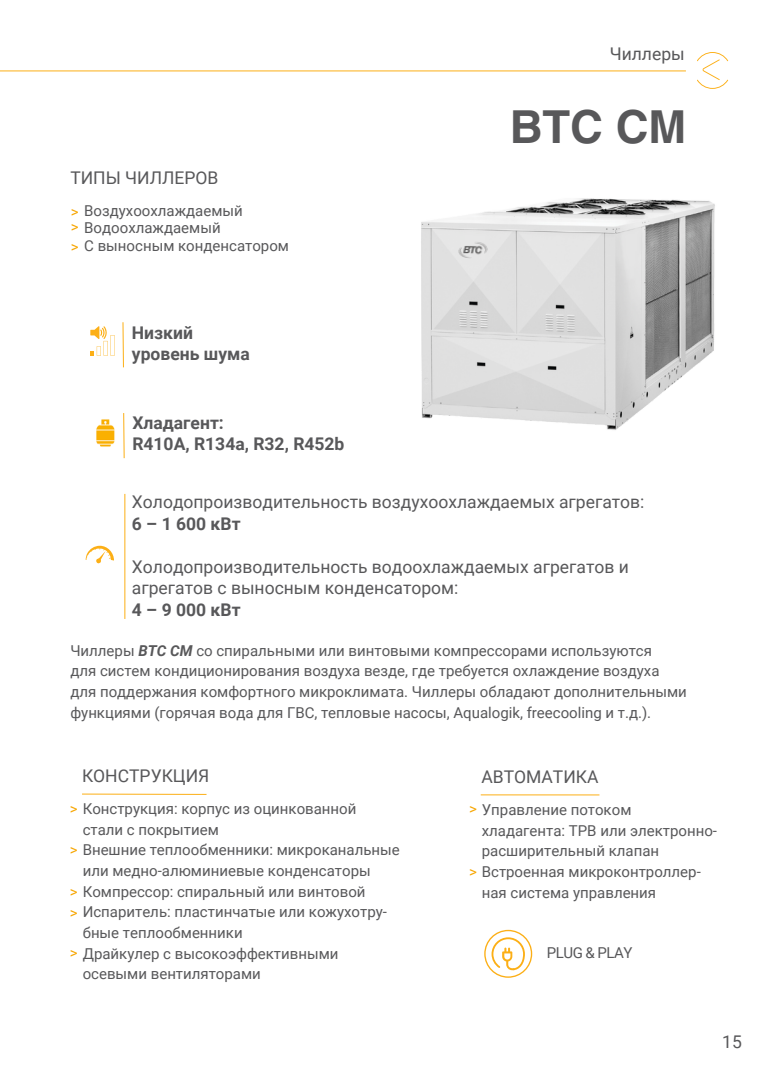
<style>
.page{position:relative;width:780px;height:1088px;background:#fff}
.page>*{position:absolute;margin:0;border:0;box-sizing:border-box;transform-origin:0 0}
.t1{font:700 45px "Helios";color:#58585a}
.t2{font:17.5px/21.5px "Roboto";color:#58585a}
.t3{font:700 17.5px/20.6px "Roboto";color:#58585a}
.t4{font:15px/20.6px "Roboto";color:#58585a}
.t5{font:15px "Roboto";letter-spacing:-.035em;color:#58585a}
.s1{color:#f7a600}
.s2{font-weight:700}
.s3{font-weight:700;font-style:italic}
</style>
<div class="page">
<svg style="left:484px;top:929px;width:48px;height:48px"></svg>
<hr style="left:82px;top:793px;width:124px;height:2px;background:#fcaf16">
<hr style="left:480px;top:794px;width:119px;height:1px;background:#fcaf16">
<svg style="left:86px;top:546px;width:28px;height:17px"></svg>
<hr style="left:124px;top:494px;width:1px;height:125px;background:#fcaf16">
<svg style="left:123px;top:413px;width:2px;height:46px"></svg>
<img style="left:421px;top:198px;width:294px;height:232px">
<img style="left:453px;top:237px;width:39px;height:27px">
<svg style="left:90px;top:326px;width:25px;height:30px"></svg>
<svg style="left:122px;top:322px;width:2px;height:46px"></svg>
<img style="left:96px;top:419px;width:19px;height:28px">
<svg style="left:697px;top:52px;width:30px;height:37px"></svg>
<hr style="left:0;top:70px;width:685px;height:1px;background:#fcaf16">
<h4 class="t2" style="left:609px;top:43px;width:76px">Чиллеры</h4>
<p class="t2" style="left:70px;top:168px;width:149px">ТИПЫ ЧИЛЛЕРОВ</p>
<p class="t4" style="left:71px;top:201px;width:173px;line-height:17.8px"><span class="s1">&gt;</span> Воздухоохлаждаемый <span class="s1">&gt;</span> Водоохлаждаемый</p>
<p class="t4" style="left:71px;top:236px;width:220px"><span class="s1">&gt;</span> С выносным конденсатором</p>
<p class="t3" style="left:132px;top:322px;width:119px">Низкий уровень шума</p>
<p class="t3" style="left:132px;top:413px;width:213px">Хладагент:<br>R410A, R134a, R32, R452b</p>
<h3 class="t1" style="left:509px;top:98px;width:178px">BTC CM</h3>
<p class="t2" style="left:132px;top:491px;width:514px">Холодопроизводительность воздухоохлаждаемых агрегатов:<br><span class="s2">6 – 1 600 кВт</span></p>
<h3 class="t2" style="left:132px;top:556px;width:498px">Холодопроизводительность водоохлаждаемых агрегатов и агрегатов с выносным конденсатором:<br><span class="s2">4 – 9 000 кВт</span></h3>
<p class="t4" style="left:70px;top:640px;width:582px">Чиллеры <span class="s3">ВТС СМ</span> со спиральными или винтовыми компрессорами используются</p>
<p class="t4" style="left:70px;top:661px;width:590px">для систем кондиционирования воздуха везде, где требуется охлаждение воздуха</p>
<p class="t4" style="left:70px;top:681px;width:617px">для поддержания комфортного микроклимата. Чиллеры обладают дополнительными функциями (горячая вода для ГВС, тепловые насосы, Aqualogik, freecooling и т.д.).</p>
<p class="t2" style="left:82px;top:765px;width:129px">КОНСТРУКЦИЯ</p>
<p class="t4" style="left:70px;top:798px;width:288px"><span class="s1">&gt;</span> Конструкция: корпус из оцинкованной</p>
<p class="t4" style="left:83px;top:819px;width:138px">стали с покрытием</p>
<h4 class="t4" style="left:70px;top:840px;width:331px"><span class="s1">&gt;</span> Внешние теплообменники: микроканальные</h4>
<h4 class="t4" style="left:83px;top:860px;width:289px">или медно-алюминиевые конденсаторы</h4>
<p class="t4" style="left:70px;top:881px;width:297px"><span class="s1">&gt;</span> Компрессор: спиральный или винтовой</p>
<p class="t4" style="left:70px;top:901px;width:318px"><span class="s1">&gt;</span> Испаритель: пластинчатые или кожухотру-</p>
<p class="t4" style="left:83px;top:922px;width:161px">бные теплообменники</p>
<p class="t4" style="left:70px;top:943px;width:270px"><span class="s1">&gt;</span> Драйкулер с высокоэффективными</p>
<p class="t4" style="left:83px;top:963px;width:179px">осевыми вентиляторами</p>
<p class="t2" style="left:481px;top:766px;width:118px">АВТОМАТИКА</p>
<p class="t4" style="left:468px;top:799px;width:164px"><span class="s1">&gt;</span> Управление потоком</p>
<p class="t4" style="left:481px;top:820px;width:236px">хладагента: ТРВ или электронно&shy;расширительный клапан</p>
<h2 class="t4" style="left:468px;top:861px;width:233px"><span class="s1">&gt;</span> Встроенная микроконтроллер-</h2>
<p class="t4" style="left:481px;top:882px;width:176px">ная система управления</p>
<p class="t5" style="left:546px;top:944px;width:87px">PLUG &amp; PLAY</p>
<p class="t2" style="left:721px;top:1031px;width:21px">15</p>
</div>
